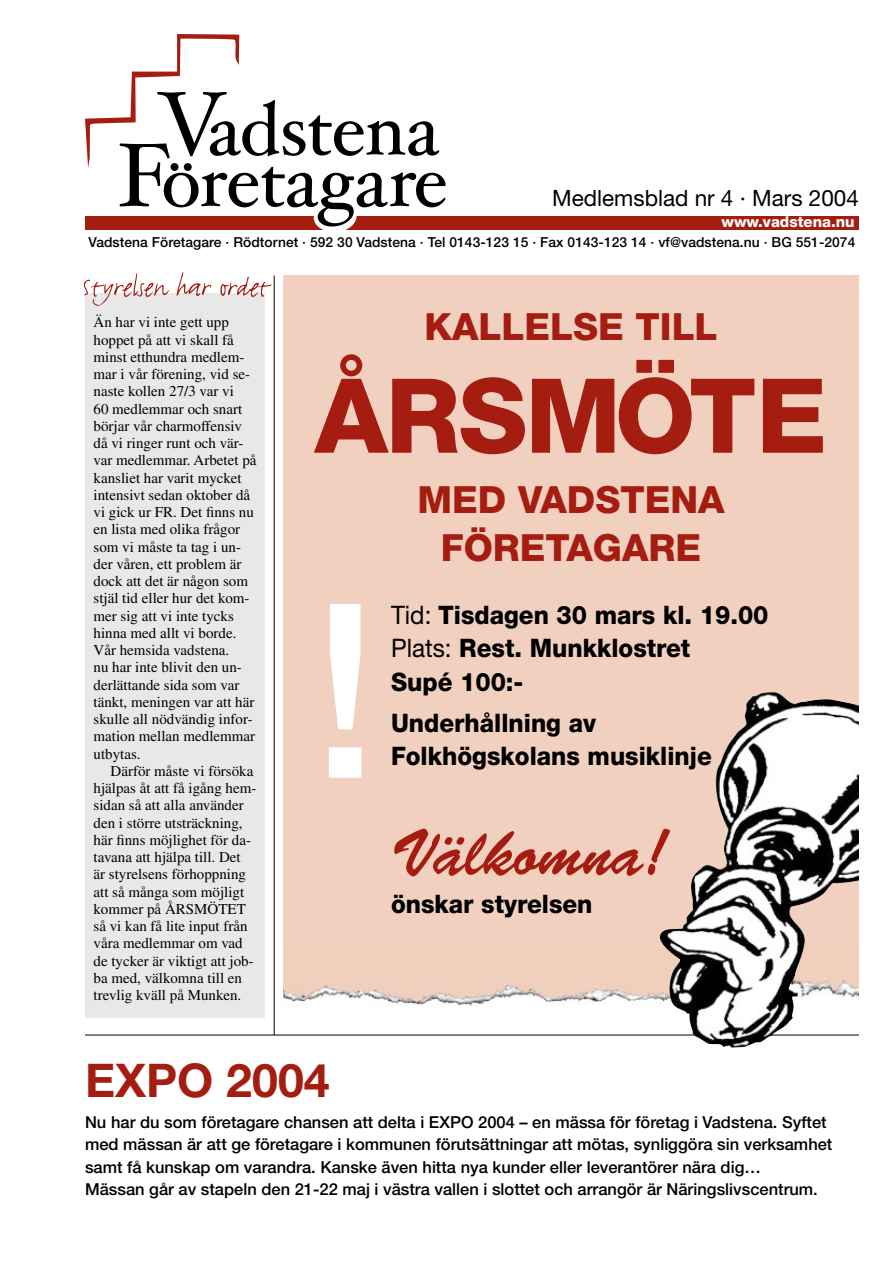
<style>
.page{position:relative;width:893px;height:1263px;background:#fff}
.page>*{position:absolute;margin:0;border:0;box-sizing:border-box;transform-origin:0 0}
.t1{font:800 103.5px "Helvetica Neue";letter-spacing:-.02em;color:#a41d10}
.t2{font:66px "Brush Script";color:#a41d10;scale:.95 1}
.t3{font:700 46.5px "Helvetica Neue";color:#a41d10}
.t4{font:800 37.5px/48px "Helvetica Neue";color:#a41d10;text-align:center}
.t5{font:800 25.5px/33px "Helvetica Neue";color:#000;scale:.95 1}
.t6{font:22.5px "Helvetica Neue";color:#000}
.t7{font:500 16.5px/22.5px "Helvetica Neue";color:#000}
.t8{font:15px/17.2px "Times";color:#000}
.t9{font:800 15px "Helvetica Neue";color:#fff}
.t10{font:500 13.8px "Helvetica Neue";letter-spacing:.005em;color:#000}
.s1{font-weight:400}
</style>
<div class="page">
<div style="left:283px;top:276px;width:576px;height:724px;background:#f1d0bf"></div>
<div style="left:85px;top:293px;width:180px;height:724px;background:#e8e8e8"></div>
<svg style="left:83px;top:272px;width:189px;height:34px"></svg>
<hr style="left:85px;top:1035px;width:774px;height:1px;background:#000">
<hr style="left:274px;top:276px;width:1px;height:759px;background:#000">
<div style="left:85px;top:216px;width:774px;height:14px;background:#a41d10"></div>
<svg style="left:85px;top:34px;width:361px;height:196px"></svg>
<img style="left:291px;top:1000px;width:345px;height:6px">
<img style="left:283px;top:984px;width:371px;height:16px">
<img style="left:654px;top:692px;width:205px;height:356px">
<svg style="left:329px;top:604px;width:32px;height:174px"></svg>
<h3 class="t6" style="left:552px;top:185px;width:308px">Medlemsblad nr 4 · Mars 2004</h3>
<p class="t10" style="left:89px;top:234px;width:768px">Vadstena Företagare · Rödtornet · 592 30 Vadstena · Tel 0143-123 15 · Fax 0143-123 14 · vf@vadstena.nu · BG 551-2074</p>
<p class="t9" style="left:722px;top:213px;width:135px">www.vadstena.nu</p>
<p class="t8" style="left:94px;top:314px;width:164px">Än har vi inte gett upp hoppet på att vi skall få minst etthundra medlem&shy;mar i vår förening, vid se&shy;naste kollen 27/3 var vi<br>60 medlemmar och snart börjar vår charmoffensiv då vi ringer runt och vär&shy;var medlemmar. Arbetet på kansliet har varit mycket intensivt sedan oktober då vi gick ur FR. Det finns nu en lista med olika frågor som vi måste ta tag i un&shy;der våren, ett problem är dock att det är någon som stjäl tid eller hur det kom&shy;mer sig att vi inte tycks hinna med allt vi borde.<br>Vår hemsida vadstena.<br>nu har inte blivit den un&shy;derlättande sida som var tänkt, meningen var att här skulle all nödvändig infor&shy;mation mellan medlemmar utbytas.</p>
<p class="t8" style="left:94px;top:762px;width:164px;text-indent:17px">Därför måste vi försöka hjälpas åt att få igång hem&shy;sidan så att alla använder den i större utsträckning, här finns möjlighet för da&shy;tavana att hjälpa till. Det<br>är styrelsens förhoppning att så många som möjligt kommer på ÅRSMÖTET så vi kan få lite input från våra medlemmar om vad de tycker är viktigt att job&shy;ba med, välkomna till en trevlig kväll på Munken.</p>
<h3 class="t4" style="left:424px;top:303px;width:295px">KALLELSE TILL</h3>
<h1 class="t1" style="left:315px;top:354px;width:514px">ÅRSMÖTE</h1>
<h3 class="t4" style="left:417px;top:476px;width:309px">MED VADSTENA<br>FÖRETAGARE</h3>
<h3 class="t5" style="left:391px;top:599px;width:399px"><span class="s1">Tid:</span> Tisdagen 30 mars kl. 19.00<br><span class="s1">Plats:</span> Rest. Munkklostret<br>Supé 100:-</h3>
<h3 class="t5" style="left:391px;top:706px;width:339px">Underhållning av<br>Folkhögskolans musiklinje</h3>
<h2 class="t2" style="left:391px;top:816px;width:293px">Välkomna!</h2>
<h3 class="t5" style="left:391px;top:887px;width:214px">önskar styrelsen</h3>
<h3 class="t3" style="left:85px;top:1051px;width:246px">EXPO 2004</h3>
<p class="t7" style="left:85px;top:1110px;width:749px">Nu har du som företagare chansen att delta i EXPO 2004 – en mässa för företag i Vadstena. Syftet med mässan är att ge företagare i kommunen förutsättningar att mötas, synliggöra sin verksamhet samt få kunskap om varandra. Kanske även hitta nya kunder eller leverantörer nära dig…<br>Mässan går av stapeln den 21-22 maj i västra vallen i slottet och arrangör är Näringslivscentrum.</p>
</div>
